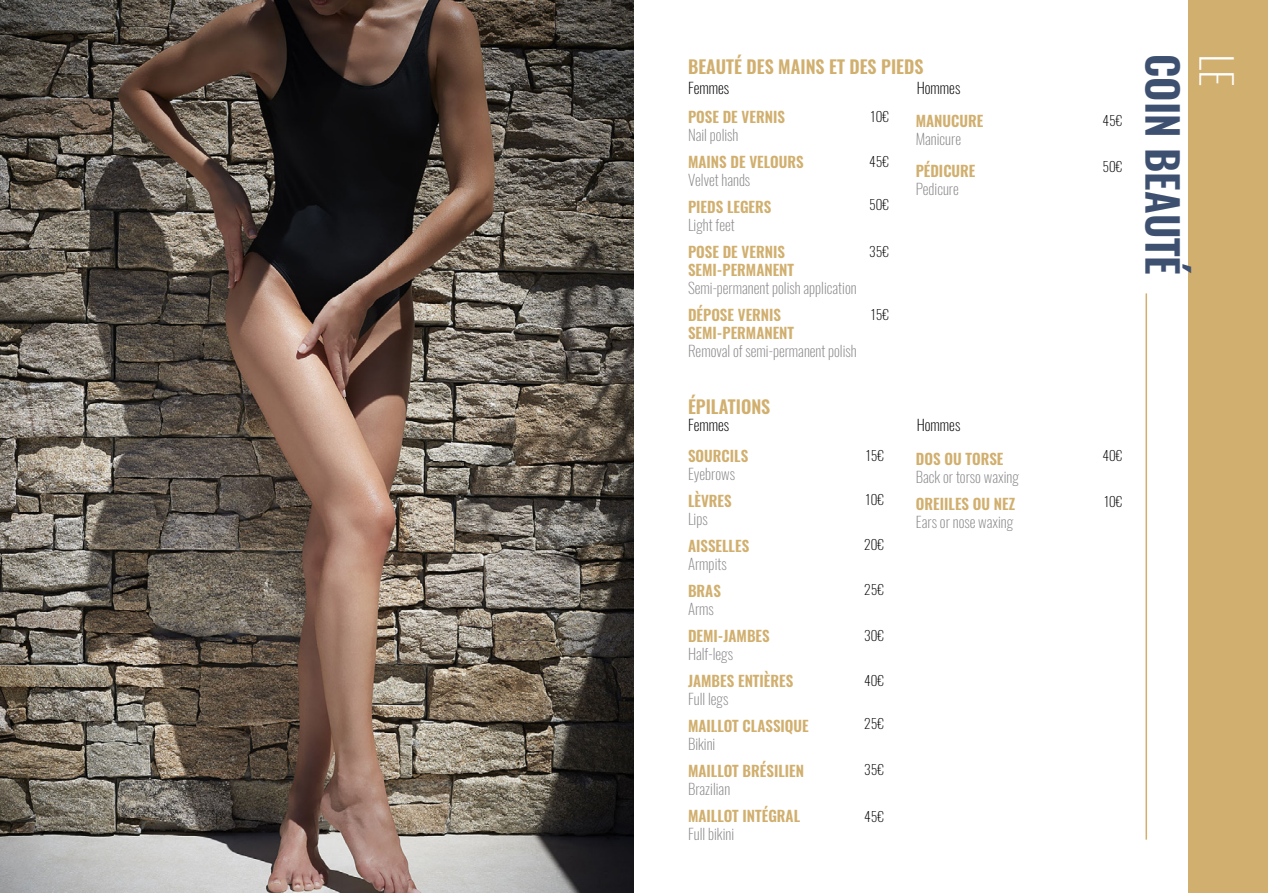
<style>
.page{position:relative;width:1268px;height:893px;background:#fff}
.page>*{position:absolute;margin:0;border:0;box-sizing:border-box;transform-origin:0 0}
.t1{font:600 42.45px "Oswald";color:#3e5070}
.t2{font:200 42.45px "Oswald";color:#fff}
.t3{font:600 18px "Oswald";color:#d1af6e}
.t4{font:600 15px/18px "Oswald";color:#d1af6e}
.t5{font:200 15px "Oswald";color:#878787}
.t6{font:200 15px "Oswald";color:#000}
.t7{font:200 13.5px "Oswald";color:#000}
</style>
<div class="page">
<img style="left:0;top:0;width:634px;height:893px">
<div style="left:1188px;top:0;width:79px;height:893px;background:#d1af6e"></div>
<hr style="left:1145px;top:293px;width:1px;height:547px;background:#d1af6e">
<p class="t3" style="left:688px;top:54px;width:237px">BEAUTÉ DES MAINS ET DES PIEDS</p>
<p class="t6" style="left:688px;top:78px;width:43px">Femmes</p>
<p class="t6" style="left:916px;top:78px;width:45px">Hommes</p>
<p class="t4" style="left:688px;top:108px;width:98px">POSE DE VERNIS</p>
<p class="t5" style="left:688px;top:124px;width:52px">Nail polish</p>
<p class="t4" style="left:688px;top:153px;width:117px">MAINS DE VELOURS</p>
<p class="t5" style="left:688px;top:169px;width:64px">Velvet hands</p>
<p class="t4" style="left:688px;top:198px;width:85px">PIEDS LEGERS</p>
<p class="t5" style="left:688px;top:214px;width:48px">Light feet</p>
<p class="t4" style="left:688px;top:243px;width:108px">POSE DE VERNIS<br>SEMI-PERMANENT</p>
<p class="t5" style="left:688px;top:277px;width:170px">Semi-permanent polish application</p>
<p class="t4" style="left:688px;top:306px;width:108px">DÉPOSE VERNIS<br>SEMI-PERMANENT</p>
<p class="t5" style="left:688px;top:340px;width:170px">Removal of semi-permanent polish</p>
<p class="t7" style="left:870px;top:108px;width:20px">10€</p>
<p class="t7" style="left:868px;top:152px;width:21px">45€</p>
<p class="t7" style="left:868px;top:196px;width:21px">50€</p>
<p class="t7" style="left:869px;top:243px;width:21px">35€</p>
<p class="t7" style="left:870px;top:306px;width:20px">15€</p>
<p class="t4" style="left:915px;top:113px;width:69px">MANUCURE</p>
<p class="t5" style="left:915px;top:129px;width:47px">Manicure</p>
<p class="t4" style="left:915px;top:162px;width:61px">PÉDICURE</p>
<p class="t5" style="left:915px;top:179px;width:45px">Pedicure</p>
<p class="t3" style="left:688px;top:394px;width:84px">ÉPILATIONS</p>
<p class="t6" style="left:688px;top:415px;width:43px">Femmes</p>
<p class="t6" style="left:916px;top:415px;width:45px">Hommes</p>
<p class="t4" style="left:688px;top:447px;width:62px">SOURCILS</p>
<p class="t5" style="left:688px;top:464px;width:48px">Eyebrows</p>
<p class="t4" style="left:688px;top:492px;width:45px">LÈVRES</p>
<p class="t5" style="left:688px;top:509px;width:21px">Lips</p>
<p class="t4" style="left:688px;top:537px;width:63px">AISSELLES</p>
<p class="t5" style="left:688px;top:554px;width:40px">Armpits</p>
<p class="t4" style="left:688px;top:582px;width:34px">BRAS</p>
<p class="t5" style="left:688px;top:599px;width:27px">Arms</p>
<p class="t4" style="left:688px;top:627px;width:83px">DEMI-JAMBES</p>
<p class="t5" style="left:688px;top:644px;width:46px">Half-legs</p>
<p class="t4" style="left:688px;top:672px;width:107px">JAMBES ENTIÈRES</p>
<p class="t5" style="left:688px;top:689px;width:42px">Full legs</p>
<p class="t4" style="left:688px;top:717px;width:122px">MAILLOT CLASSIQUE</p>
<p class="t5" style="left:688px;top:734px;width:29px">Bikini</p>
<p class="t4" style="left:688px;top:762px;width:117px">MAILLOT BRÉSILIEN</p>
<p class="t5" style="left:688px;top:779px;width:44px">Brazilian</p>
<p class="t4" style="left:688px;top:807px;width:114px">MAILLOT INTÉGRAL</p>
<p class="t5" style="left:688px;top:824px;width:48px">Full bikini</p>
<p class="t7" style="left:865px;top:447px;width:20px">15€</p>
<p class="t7" style="left:865px;top:490px;width:20px">10€</p>
<p class="t7" style="left:864px;top:535px;width:21px">20€</p>
<p class="t7" style="left:864px;top:581px;width:21px">25€</p>
<p class="t7" style="left:864px;top:626px;width:21px">30€</p>
<p class="t7" style="left:863px;top:672px;width:21px">40€</p>
<p class="t7" style="left:864px;top:714px;width:21px">25€</p>
<p class="t7" style="left:864px;top:761px;width:21px">35€</p>
<p class="t7" style="left:864px;top:807px;width:21px">45€</p>
<p class="t4" style="left:915px;top:450px;width:89px">DOS OU TORSE</p>
<p class="t5" style="left:915px;top:466px;width:104px">Back or torso waxing</p>
<p class="t4" style="left:915px;top:495px;width:101px">OREIILES OU NEZ</p>
<p class="t5" style="left:915px;top:511px;width:99px">Ears or nose waxing</p>
<p class="t7" style="left:1102px;top:112px;width:21px">45€</p>
<p class="t7" style="left:1102px;top:158px;width:21px">50€</p>
<h1 class="t1" style="left:1192px;top:54px;width:222px;rotate:90deg">COIN BEAUTÉ</h1>
<h1 class="t2" style="left:1244px;top:54px;width:34px;rotate:90deg">LE</h1>
<p class="t7" style="left:1102px;top:447px;width:21px">40€</p>
<p class="t7" style="left:1103px;top:492px;width:20px">10€</p>
</div>
